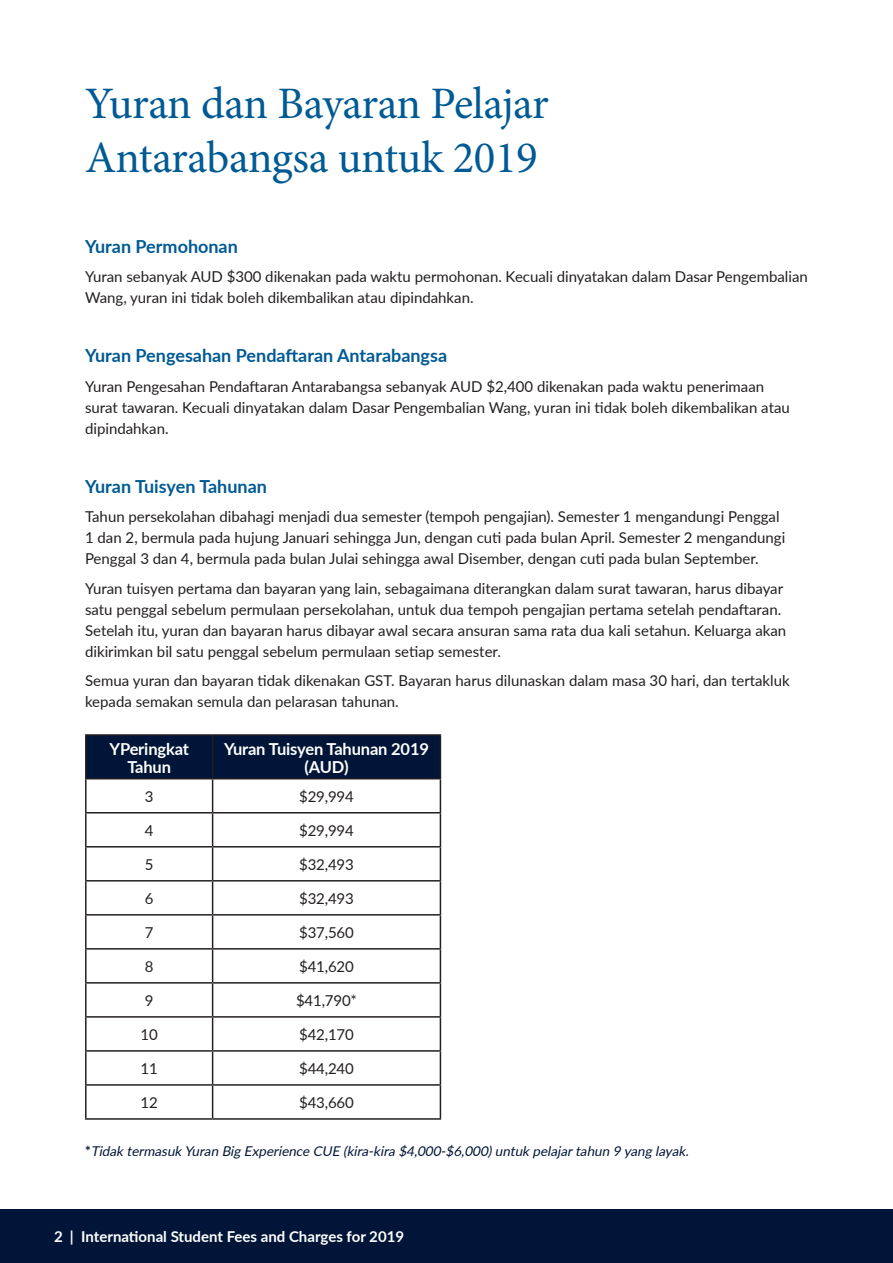
<style>
.page{position:relative;width:893px;height:1263px;background:#fff}
.page>*{position:absolute;margin:0;border:0;box-sizing:border-box;transform-origin:0 0}
.Body_Copy{font:45px/54px "Minion Pro";letter-spacing:-.01em;color:#005a93}
.Body_Copy-2{font:700 18px "Lato";color:#005a93}
.Body_Copy-3{font:700 16.5px/18px "Lato";letter-spacing:-.01em;color:#fff;text-align:center}
.Body_Copy-4{font:15px/21px "Lato";color:#231f20}
.t1{font:700 15px "Lato";color:#fff}
.Body_Copy-5{font:italic 13.5px "Lato";color:#001537}
.s1{font-weight:700;font-style:normal}
</style>
<div class="page">
<div style="left:87px;top:736px;width:353px;height:42px;background:#001537"></div>
<hr style="left:85px;top:734px;width:128px;height:2px;background:#231f20">
<hr style="left:85px;top:736px;width:2px;height:42px;background:#231f20">
<hr style="left:213px;top:734px;width:228px;height:2px;background:#231f20">
<hr style="left:212px;top:736px;width:1px;height:42px;background:#231f20">
<hr style="left:440px;top:736px;width:1px;height:42px;background:#231f20">
<hr style="left:85px;top:778px;width:128px;height:1px;background:#231f20">
<hr style="left:85px;top:779px;width:2px;height:33px;background:#231f20">
<hr style="left:213px;top:778px;width:228px;height:1px;background:#231f20">
<hr style="left:212px;top:779px;width:1px;height:33px;background:#231f20">
<hr style="left:440px;top:779px;width:1px;height:33px;background:#231f20">
<hr style="left:85px;top:812px;width:128px;height:1px;background:#231f20">
<hr style="left:85px;top:813px;width:2px;height:33px;background:#231f20">
<hr style="left:213px;top:812px;width:228px;height:1px;background:#231f20">
<hr style="left:212px;top:813px;width:1px;height:33px;background:#231f20">
<hr style="left:440px;top:813px;width:1px;height:33px;background:#231f20">
<hr style="left:85px;top:846px;width:128px;height:1px;background:#231f20">
<hr style="left:85px;top:847px;width:2px;height:33px;background:#231f20">
<hr style="left:213px;top:846px;width:228px;height:1px;background:#231f20">
<hr style="left:212px;top:847px;width:1px;height:33px;background:#231f20">
<hr style="left:440px;top:847px;width:1px;height:33px;background:#231f20">
<hr style="left:85px;top:880px;width:128px;height:1px;background:#231f20">
<hr style="left:85px;top:881px;width:2px;height:33px;background:#231f20">
<hr style="left:213px;top:880px;width:228px;height:1px;background:#231f20">
<hr style="left:212px;top:881px;width:1px;height:33px;background:#231f20">
<hr style="left:440px;top:881px;width:1px;height:33px;background:#231f20">
<hr style="left:85px;top:914px;width:128px;height:1px;background:#231f20">
<hr style="left:85px;top:915px;width:2px;height:33px;background:#231f20">
<hr style="left:213px;top:914px;width:228px;height:1px;background:#231f20">
<hr style="left:212px;top:915px;width:1px;height:33px;background:#231f20">
<hr style="left:440px;top:915px;width:1px;height:33px;background:#231f20">
<hr style="left:85px;top:948px;width:128px;height:1px;background:#231f20">
<hr style="left:85px;top:949px;width:2px;height:33px;background:#231f20">
<hr style="left:213px;top:948px;width:228px;height:1px;background:#231f20">
<hr style="left:212px;top:949px;width:1px;height:33px;background:#231f20">
<hr style="left:440px;top:949px;width:1px;height:33px;background:#231f20">
<hr style="left:85px;top:982px;width:128px;height:1px;background:#231f20">
<hr style="left:85px;top:983px;width:2px;height:33px;background:#231f20">
<hr style="left:213px;top:982px;width:228px;height:1px;background:#231f20">
<hr style="left:212px;top:983px;width:1px;height:33px;background:#231f20">
<hr style="left:440px;top:983px;width:1px;height:33px;background:#231f20">
<hr style="left:85px;top:1016px;width:128px;height:2px;background:#231f20">
<hr style="left:85px;top:1018px;width:2px;height:32px;background:#231f20">
<hr style="left:213px;top:1016px;width:228px;height:2px;background:#231f20">
<hr style="left:212px;top:1018px;width:1px;height:32px;background:#231f20">
<hr style="left:440px;top:1018px;width:1px;height:32px;background:#231f20">
<hr style="left:85px;top:1050px;width:128px;height:2px;background:#231f20">
<hr style="left:85px;top:1052px;width:2px;height:32px;background:#231f20">
<hr style="left:213px;top:1050px;width:228px;height:2px;background:#231f20">
<hr style="left:212px;top:1052px;width:1px;height:32px;background:#231f20">
<hr style="left:440px;top:1052px;width:1px;height:32px;background:#231f20">
<hr style="left:85px;top:1084px;width:128px;height:2px;background:#231f20">
<hr style="left:85px;top:1086px;width:2px;height:32px;background:#231f20">
<hr style="left:213px;top:1084px;width:228px;height:2px;background:#231f20">
<hr style="left:212px;top:1086px;width:1px;height:32px;background:#231f20">
<hr style="left:440px;top:1086px;width:1px;height:32px;background:#231f20">
<hr style="left:85px;top:1118px;width:128px;height:2px;background:#231f20">
<hr style="left:213px;top:1118px;width:228px;height:2px;background:#231f20">
<div style="left:0;top:1209px;width:893px;height:54px;background:#001537"></div>
<p class="Body_Copy" style="left:85px;top:77px;width:465px">Yuran dan Bayaran Pelajar<br>Antarabangsa untuk 2019</p>
<p class="Body_Copy-2" style="left:85px;top:233px;width:154px">Yuran Permohonan</p>
<p class="Body_Copy-4" style="left:85px;top:266px;width:724px">Yuran sebanyak AUD $300 dikenakan pada waktu permohonan. Kecuali dinyatakan dalam Dasar Pengembalian<br>Wang, yuran ini tidak boleh dikembalikan atau dipindahkan.</p>
<p class="Body_Copy-2" style="left:85px;top:342px;width:364px">Yuran Pengesahan Pendaftaran Antarabangsa</p>
<p class="Body_Copy-4" style="left:85px;top:375px;width:706px">Yuran Pengesahan Pendaftaran Antarabangsa sebanyak AUD $2,400 dikenakan pada waktu penerimaan surat tawaran. Kecuali dinyatakan dalam Dasar Pengembalian Wang, yuran ini tidak boleh dikembalikan atau dipindahkan.</p>
<p class="Body_Copy-2" style="left:85px;top:473px;width:184px">Yuran Tuisyen Tahunan</p>
<p class="Body_Copy-4" style="left:85px;top:506px;width:702px">Tahun persekolahan dibahagi menjadi dua semester (tempoh pengajian). Semester 1 mengandungi Penggal<br>1 dan 2, bermula pada hujung Januari sehingga Jun, dengan cuti pada bulan April. Semester 2 mengandungi<br>Penggal 3 dan 4, bermula pada bulan Julai sehingga awal Disember, dengan cuti pada bulan September.</p>
<p class="Body_Copy-4" style="left:85px;top:577px;width:703px">Yuran tuisyen pertama dan bayaran yang lain, sebagaimana diterangkan dalam surat tawaran, harus dibayar satu penggal sebelum permulaan persekolahan, untuk dua tempoh pengajian pertama setelah pendaftaran.<br>Setelah itu, yuran dan bayaran harus dibayar awal secara ansuran sama rata dua kali setahun. Keluarga akan dikirimkan bil satu penggal sebelum permulaan setiap semester.</p>
<p class="Body_Copy-4" style="left:85px;top:670px;width:706px">Semua yuran dan bayaran tidak dikenakan GST. Bayaran harus dilunaskan dalam masa 30 hari, dan tertakluk kepada semakan semula dan pelarasan tahunan.</p>
<p class="Body_Copy-3" style="left:109px;top:739px;width:81px">YPeringkat<br>Tahun</p>
<p class="Body_Copy-3" style="left:224px;top:739px;width:206px">Yuran Tuisyen Tahunan 2019 (AUD)</p>
<p class="Body_Copy-4" style="left:145px;top:785px;width:10px">3</p>
<p class="Body_Copy-4" style="left:299px;top:785px;width:56px">$29,994</p>
<p class="Body_Copy-4" style="left:145px;top:819px;width:10px">4</p>
<p class="Body_Copy-4" style="left:299px;top:819px;width:56px">$29,994</p>
<p class="Body_Copy-4" style="left:145px;top:853px;width:10px">5</p>
<p class="Body_Copy-4" style="left:299px;top:853px;width:56px">$32,493</p>
<p class="Body_Copy-4" style="left:145px;top:887px;width:10px">6</p>
<p class="Body_Copy-4" style="left:299px;top:887px;width:56px">$32,493</p>
<p class="Body_Copy-4" style="left:145px;top:921px;width:10px">7</p>
<p class="Body_Copy-4" style="left:299px;top:921px;width:56px">$37,560</p>
<p class="Body_Copy-4" style="left:145px;top:955px;width:10px">8</p>
<p class="Body_Copy-4" style="left:299px;top:955px;width:56px">$41,620</p>
<p class="Body_Copy-4" style="left:145px;top:989px;width:10px">9</p>
<p class="Body_Copy-4" style="left:296px;top:989px;width:62px">$41,790*</p>
<p class="Body_Copy-4" style="left:141px;top:1023px;width:19px">10</p>
<p class="Body_Copy-4" style="left:299px;top:1023px;width:56px">$42,170</p>
<p class="Body_Copy-4" style="left:141px;top:1057px;width:19px">11</p>
<p class="Body_Copy-4" style="left:299px;top:1057px;width:56px">$44,240</p>
<p class="Body_Copy-4" style="left:141px;top:1091px;width:19px">12</p>
<p class="Body_Copy-4" style="left:299px;top:1091px;width:56px">$43,660</p>
<p class="Body_Copy-5" style="left:85px;top:1141px;width:608px"><span class="s1">*</span> Tidak termasuk Yuran Big Experience CUE (kira-kira $4,000-$6,000)untuk pelajartahun 9 yang layak.</p>
<p class="t1" style="left:54px;top:1225px;width:352px">2 | International Student Fees and Charges for 2019</p>
</div>
